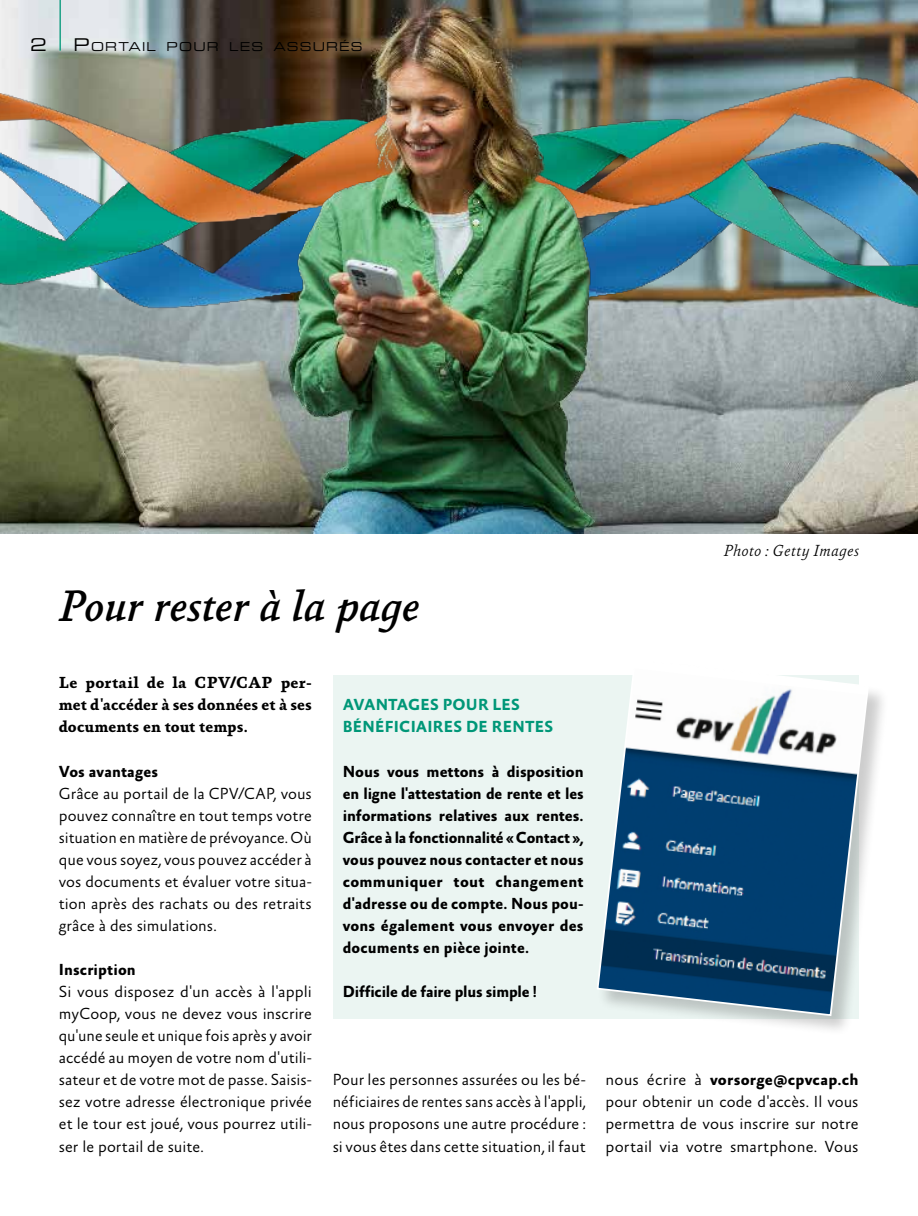
<style>
.page{position:relative;width:918px;height:1216px;background:#fff}
.page>*{position:absolute;margin:0;border:0;box-sizing:border-box;transform-origin:0 0}
.t1{font:italic 500 44.62px "Absara TF";letter-spacing:-.02em;color:#000}
.t2{font:expanded 17.5px "Square 721 BT";color:#000}
.t3{font:300 16.28px/22.1px "Absara Sans TF";letter-spacing:.005em;color:#000;text-align:justify}
.t4{font:700 16.28px/22.1px "Absara Sans TF";letter-spacing:.005em;color:#000;text-align:justify}
.t5{font:700 16.28px/22.1px "Absara TF";letter-spacing:.01em;color:#000;text-align:justify}
.t6{font:700 16.28px/22.1px "Absara Sans TF";letter-spacing:.01em;color:#009778}
.t7{font:700 16.28px "Absara Sans TF";letter-spacing:-.015em;color:#000}
.t8{font:italic 300 16.28px "Absara TF";color:#000}
.t9{font:expanded 12.25px "Square 721 BT";letter-spacing:.105em;color:#000}
.s1{font-size:17.5px}
.s2{font-weight:700}
</style>
<div class="page">
<div style="left:333px;top:675px;width:525px;height:344px;background:#ebf5f2"></div>
<img style="left:0;top:0;width:918px;height:534px">
<img style="left:0;top:267px;width:263px;height:54px">
<img style="left:0;top:39px;width:403px;height:228px">
<img style="left:615px;top:321px;width:303px;height:24px">
<img style="left:615px;top:267px;width:303px;height:54px">
<img style="left:464px;top:29px;width:454px;height:238px">
<img style="left:263px;top:50px;width:352px;height:484px">
<div style="left:597px;top:659px;width:292px;height:377px;background:#000;opacity:.2"></div>
<svg style="left:597px;top:659px;width:273px;height:358px"></svg>
<hr style="left:59px;top:0;width:2px;height:51px;background:#009778">
<p class="t2" style="left:30px;top:34px;width:18px">2</p>
<p class="t9" style="left:73px;top:39px;width:291px"><span class="s1">P</span>ORTAIL POUR LES ASSURÉS</p>
<h1 class="t1" style="left:59px;top:580px;width:363px">Pour rester à la page</h1>
<p class="t5" style="left:59px;top:672px;width:254px">Le portail de la CPV/CAP per&shy;met d'accéder à ses données et à ses documents en tout temps.</p>
<p class="t4" style="left:59px;top:760px;width:101px">Vos avantages</p>
<p class="t3" style="left:59px;top:782px;width:255px">Grâce au portail de la CPV/CAP, vous pouvez connaître en tout temps votre situation en matière de prévoyance. Où que vous soyez, vous pouvez accéder à vos documents et évaluer votre situa&shy;tion après des rachats ou des retraits grâce à des simulations.</p>
<p class="t4" style="left:59px;top:959px;width:79px">Inscription</p>
<p class="t3" style="left:59px;top:981px;width:255px">Si vous disposez d'un accès à l'appli myCoop, vous ne devez vous inscrire qu'une seule et unique fois après y avoir accédé au moyen de votre nom d'utili&shy;sateur et de votre mot de passe. Saisis&shy;sez votre adresse électronique privée et le tour est joué, vous pourrez utili&shy;ser le portail de suite.</p>
<p class="t6" style="left:343px;top:694px;width:212px">AVANTAGES POUR LES<br>BÉNÉFICIAIRES DE RENTES</p>
<p class="t4" style="left:343px;top:760px;width:242px">Nous vous mettons à disposition en ligne l'attestation de rente et les informations relatives aux rentes.<br>Grâce à la fonctionnalité « Contact », vous pouvez nous contacter et nous communiquer tout changement d'adresse ou de compte. Nous pou&shy;vons également vous envoyer des documents en pièce jointe.</p>
<p class="t7" style="left:343px;top:983px;width:196px">Difficile de faire plus simple !</p>
<p class="t3" style="left:333px;top:1069px;width:255px">Pour les personnes assurées ou les bé&shy;néficiaires de rentes sans accès à l'appli, nous proposons une autre procédure : si vous êtes dans cette situation, il faut</p>
<p class="t8" style="left:724px;top:541px;width:137px">Photo : Getty Images</p>
<p class="t3" style="left:605px;top:1069px;width:255px">nous écrire à <span class="s2">vorsorge@cpvcap.ch </span>pour obtenir un code d'accès. Il vous permettra de vous inscrire sur notre portail via votre smartphone. Vous</p>
</div>
